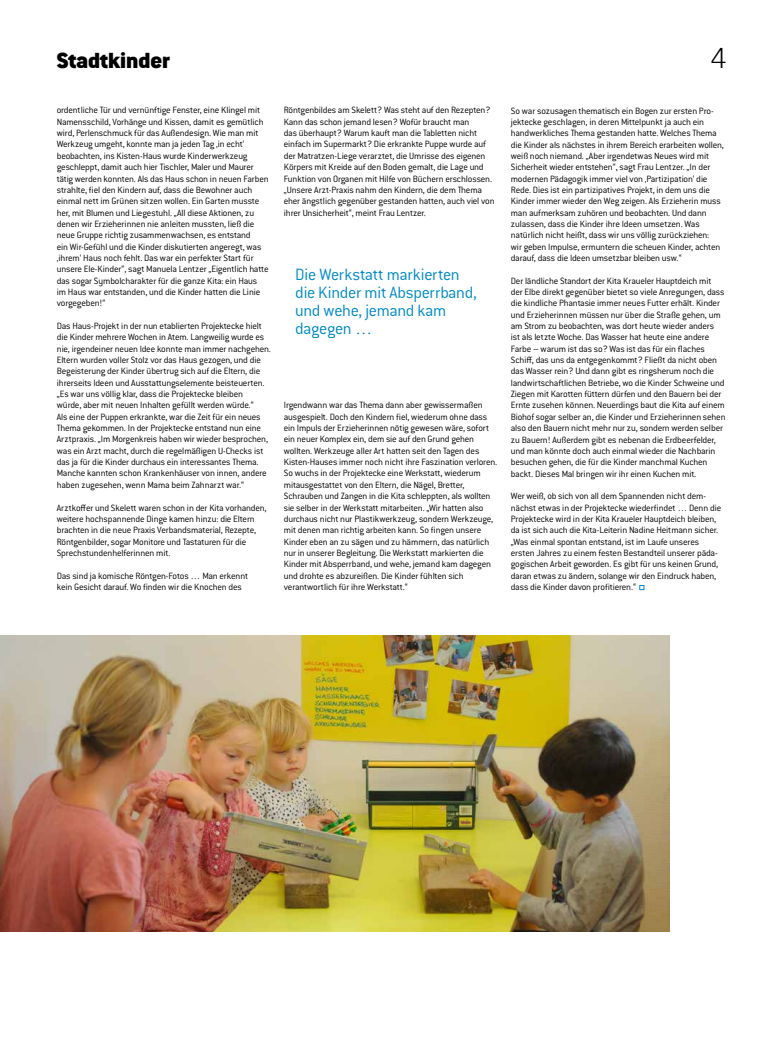
<style>
.page{position:relative;width:772px;height:1055px;background:#fff}
.page>*{position:absolute;margin:0;border:0;box-sizing:border-box;transform-origin:0 0}
.t1{font:300 expanded 32px "Conduit For Elbkinder";color:#000}
.t2{font:900 24px "Conduit For Elbkinder";color:#000}
.t3{font:300 18px/18px "Conduit For Elbkinder";letter-spacing:-.02em;color:#018ac6}
.t4{font:300 10px/11.3px "Conduit For Elbkinder";letter-spacing:-.015em;color:#000}
</style>
<div class="page">
<img style="left:0;top:635px;width:669px;height:296px">
<svg style="left:639px;top:585px;width:4px;height:5px"></svg>
<h2 class="t2" style="left:57px;top:46px;width:115px">Stadtkinder</h2>
<h1 class="t1" style="left:709px;top:41px;width:18px">4</h1>
<p class="t4" style="left:283px;top:105px;width:212px">Röntgenbildes am Skelett? Was steht auf den Rezepten?<br>Kann das schon jemand lesen? Wofür braucht man<br>das überhaupt? Warum kauft man die Tabletten nicht einfach im Supermarkt? Die erkrankte Puppe wurde auf der Matratzen-Liege verarztet, die Umrisse des eigenen Körpers mit Kreide auf den Boden gemalt, die Lage und Funktion von Organen mit Hilfe von Büchern erschlossen. „Unsere Arzt-Praxis nahm den Kindern, die dem Thema eher ängstlich gegenüber gestanden hatten, auch viel von ihrer Unsicherheit“, meint Frau Lentzer.</p>
<p class="t4" style="left:57px;top:105px;width:213px">ordentliche Tür und vernünftige Fenster, eine Klingel mit Namensschild, Vorhänge und Kissen, damit es gemütlich wird, Perlenschmuck für das Außendesign. Wie man mit Werkzeug umgeht, konnte man ja jeden Tag ‚in echt‘ beobachten, ins Kisten-Haus wurde Kinderwerkzeug geschleppt, damit auch hier Tischler, Maler und Maurer tätig werden konnten. Als das Haus schon in neuen Farben strahlte, fiel den Kindern auf, dass die Bewohner auch einmal nett im Grünen sitzen wollen. Ein Garten musste her, mit Blumen und Liegestuhl. „All diese Aktionen, zu denen wir Erzieherinnen nie anleiten mussten, ließ die neue Gruppe richtig zusammenwachsen, es entstand<br>ein Wir-Gefühl und die Kinder diskutierten angeregt, was ‚ihrem‘ Haus noch fehlt. Das war ein perfekter Start für unsere Ele-Kinder“, sagt Manuela Lentzer „Eigentlich hatte das sogar Symbolcharakter für die ganze Kita: ein Haus im Haus war entstanden, und die Kinder hatten die Linie vorgegeben!“</p>
<p class="t4" style="left:57px;top:320px;width:215px">Das Haus-Projekt in der nun etablierten Projektecke hielt die Kinder mehrere Wochen in Atem. Langweilig wurde es nie, irgendeiner neuen Idee konnte man immer nachgehen.<br>Eltern wurden voller Stolz vor das Haus gezogen, und die Begeisterung der Kinder übertrug sich auf die Eltern, die ihrerseits Ideen und Ausstattungselemente beisteuerten. „Es war uns völlig klar, dass die Projektecke bleiben<br>würde, aber mit neuen Inhalten gefüllt werden würde.“<br>Als eine der Puppen erkrankte, war die Zeit für ein neues Thema gekommen. In der Projektecke entstand nun eine Arztpraxis. „Im Morgenkreis haben wir wieder besprochen, was ein Arzt macht, durch die regelmäßigen U-Checks ist das ja für die Kinder durchaus ein interessantes Thema.<br>Manche kannten schon Krankenhäuser von innen, andere haben zugesehen, wenn Mama beim Zahnarzt war.“</p>
<p class="t4" style="left:57px;top:502px;width:211px">Arztkoffer und Skelett waren schon in der Kita vorhanden, weitere hochspannende Dinge kamen hinzu: die Eltern brachten in die neue Praxis Verbandsmaterial, Rezepte, Röntgenbilder, sogar Monitore und Tastaturen für die Sprechstundenhelferinnen mit.</p>
<p class="t4" style="left:57px;top:570px;width:193px">Das sind ja komische Röntgen-Fotos … Man erkennt kein Gesicht darauf. Wo finden wir die Knochen des</p>
<p class="t4" style="left:510px;top:105px;width:214px">So war sozusagen thematisch ein Bogen zur ersten Pro&shy;jektecke geschlagen, in deren Mittelpunkt ja auch ein handwerkliches Thema gestanden hatte. Welches Thema die Kinder als nächstes in ihrem Bereich erarbeiten wollen, weiß noch niemand. „Aber irgendetwas Neues wird mit Sicherheit wieder entstehen“, sagt Frau Lentzer. „In der modernen Pädagogik immer viel von ‚Partizipation‘ die Rede. Dies ist ein partizipatives Projekt, in dem uns die Kinder immer wieder den Weg zeigen. Als Erzieherin muss man aufmerksam zuhören und beobachten. Und dann zulassen, dass die Kinder ihre Ideen umsetzen. Was natürlich nicht heißt, dass wir uns völlig zurückziehen:<br>wir geben Impulse, ermuntern die scheuen Kinder, achten darauf, dass die Ideen umsetzbar bleiben usw.“</p>
<p class="t4" style="left:510px;top:275px;width:216px">Der ländliche Standort der Kita Kraueler Hauptdeich mit der Elbe direkt gegenüber bietet so viele Anregungen, dass die kindliche Phantasie immer neues Futter erhält. Kinder und Erzieherinnen müssen nur über die Straße gehen, um am Strom zu beobachten, was dort heute wieder anders ist als letzte Woche. Das Wasser hat heute eine andere Farbe – warum ist das so? Was ist das für ein flaches Schiff, das uns da entgegenkommt? Fließt da nicht oben das Wasser rein? Und dann gibt es ringsherum noch die landwirtschaftlichen Betriebe, wo die Kinder Schweine und Ziegen mit Karotten füttern dürfen und den Bauern bei der Ernte zusehen können. Neuerdings baut die Kita auf einem Biohof sogar selber an, die Kinder und Erzieherinnen sehen also den Bauern nicht mehr nur zu, sondern werden selber zu Bauern! Außerdem gibt es nebenan die Erdbeerfelder, und man könnte doch auch einmal wieder die Nachbarin besuchen gehen, die für die Kinder manchmal Kuchen backt. Dieses Mal bringen wir ihr einen Kuchen mit.</p>
<p class="t4" style="left:510px;top:490px;width:212px">Wer weiß, ob sich von all dem Spannenden nicht dem&shy;nächst etwas in der Projektecke wiederfindet … Denn die Projektecke wird in der Kita Kraueler Hauptdeich bleiben, da ist sich auch die Kita-Leiterin Nadine Heitmann sicher. „Was einmal spontan entstand, ist im Laufe unseres ersten Jahres zu einem festen Bestandteil unserer päda&shy;gogischen Arbeit geworden. Es gibt für uns keinen Grund, daran etwas zu ändern, solange wir den Eindruck haben, dass die Kinder davon profitieren.“</p>
<h3 class="t3" style="left:295px;top:265px;width:183px">Die Werkstatt markierten die Kinder mit Absperrband, und wehe, jemand kam dagegen …</h3>
<p class="t4" style="left:283px;top:400px;width:215px">Irgendwann war das Thema dann aber gewissermaßen ausgespielt. Doch den Kindern fiel, wiederum ohne dass ein Impuls der Erzieherinnen nötig gewesen wäre, sofort ein neuer Komplex ein, dem sie auf den Grund gehen wollten. Werkzeuge aller Art hatten seit den Tagen des Kisten-Hauses immer noch nicht ihre Faszination verloren.<br>So wuchs in der Projektecke eine Werkstatt, wiederum mitausgestattet von den Eltern, die Nägel, Bretter, Schrauben und Zangen in die Kita schleppten, als wollten sie selber in der Werkstatt mitarbeiten. „Wir hatten also durchaus nicht nur Plastikwerkzeug, sondern Werkzeuge, mit denen man richtig arbeiten kann. So fingen unsere Kinder eben an zu sägen und zu hämmern, das natürlich nur in unserer Begleitung. Die Werkstatt markierten die Kinder mit Absperrband, und wehe, jemand kam dagegen und drohte es abzureißen. Die Kinder fühlten sich verantwortlich für ihre Werkstatt.“</p>
</div>
